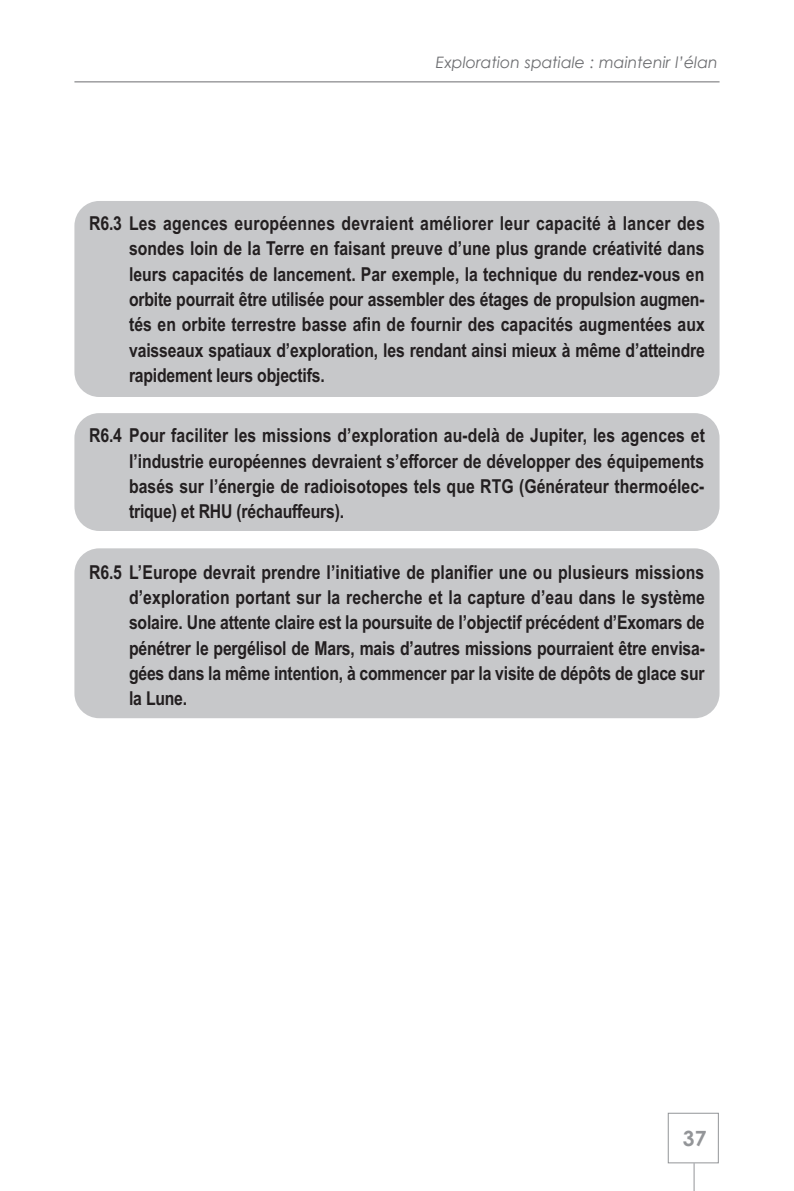
<style>
.page{position:relative;width:794px;height:1191px;background:#fff}
.page>*{position:absolute;margin:0;border:0;box-sizing:border-box;transform-origin:0 0}
.t1{font:700 21px "Century Gothic";color:#939598}
.t2{font:700 19.25px/25.4px "Arial Narrow";letter-spacing:-.01em;color:#231f20;text-align:justify}
.t3{font:italic 15.75px "Century Gothic";color:#6c6d70}
</style>
<div class="page">
<hr style="left:74px;top:82px;width:645px;height:1px;background:#6c6d70">
<div style="left:668px;top:1112px;width:51px;height:51px;border:1px solid #939598"></div>
<svg style="left:693px;top:1163px;width:1px;height:28px"></svg>
<div style="left:74px;top:201px;width:645px;height:196px;background:#c7c8ca;border-radius:25px"></div>
<div style="left:74px;top:413px;width:645px;height:118px;background:#c7c8ca;border-radius:25px"></div>
<div style="left:74px;top:548px;width:645px;height:170px;background:#c7c8ca;border-radius:25px"></div>
<p class="t3" style="left:436px;top:53px;width:283px">Exploration spatiale : maintenir l’élan</p>
<p class="t2" style="left:129px;top:210px;width:577px;text-indent:-40px">R6.3 Les agences européennes devraient améliorer leur capacité à lancer des sondes loin de la Terre en faisant preuve d’une plus grande créativité dans leurs capacités de lancement. Par exemple, la technique du rendez-vous en orbite pourrait être utilisée pour assembler des étages de propulsion augmen&shy;tés en orbite terrestre basse afin de fournir des capacités augmentées aux vaisseaux spatiaux d’exploration, les rendant ainsi mieux à même d’atteindre rapidement leurs objectifs.</p>
<p class="t2" style="left:129px;top:422px;width:577px;text-indent:-40px">R6.4 Pour faciliter les missions d’exploration au-delà de Jupiter, les agences et l’industrie européennes devraient s’efforcer de développer des équipements basés sur l’énergie de radioisotopes tels que RTG (Générateur thermoélec&shy;trique) et RHU (réchauffeurs).</p>
<p class="t2" style="left:129px;top:559px;width:577px;text-indent:-40px">R6.5 L’Europe devrait prendre l’initiative de planifier une ou plusieurs missions d’exploration portant sur la recherche et la capture d’eau dans le système solaire. Une attente claire est la poursuite de l’objectif précédent d’Exomars de pénétrer le pergélisol de Mars, mais d’autres missions pourraient être envisa&shy;gées dans la même intention, à commencer par la visite de dépôts de glace sur la Lune.</p>
<p class="t1" style="left:683px;top:1122px;width:25px">37</p>
</div>
